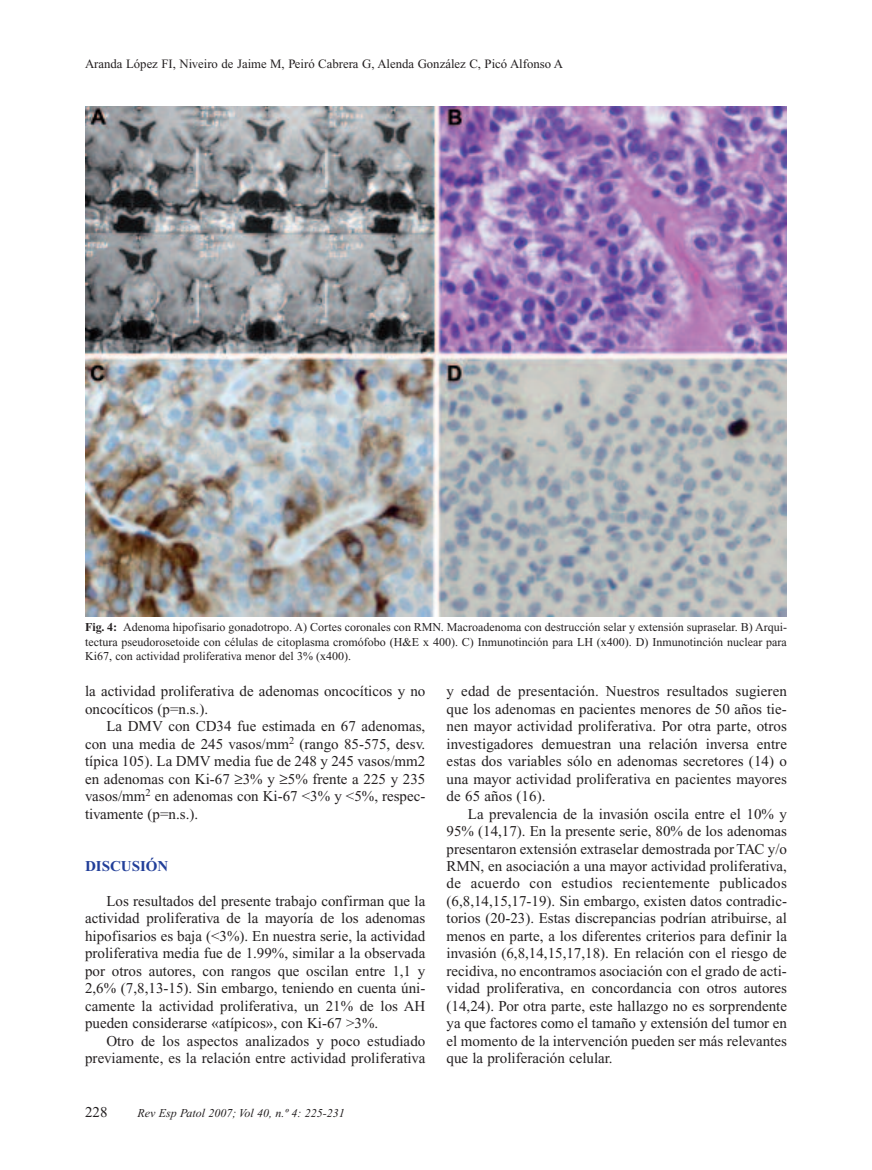
<style>
.page{position:relative;width:872px;height:1170px;background:#fff}
.page>*{position:absolute;margin:0;border:0;box-sizing:border-box;transform-origin:0 0}
.t1{font:15px/17.4px "Times New Roman";color:#231f20;text-align:justify}
.t2{font:700 15px "Times New Roman";color:#223f99}
.t3{font:12.75px "Times New Roman";color:#231f20}
.t4{font:12px/14.2px "Times New Roman";color:#231f20;text-align:justify}
.t5{font:italic 12px "Times New Roman";color:#231f20}
.s1{font-weight:700}
</style>
<div class="page">
<img style="left:85px;top:106px;width:702px;height:510px">
<p class="t3" style="left:85px;top:60px;width:479px">Aranda López FI, Niveiro de Jaime M, Peiró Cabrera G, Alenda González C, Picó Alfonso A</p>
<p class="t4" style="left:85px;top:621px;width:703px"><span class="s1">Fig. 4:</span> Adenoma hipofisario gonadotropo. A) Cortes coronales con RMN. Macroadenoma con destrucción selar y extensión supraselar. B) Arqui&shy;tectura pseudorosetoide con células de citoplasma cromófobo (H&amp;E x 400). C) Inmunotinción para LH (x400). D) Inmunotinción nuclear para Ki67, con actividad proliferativa menor del 3% (x400).</p>
<p class="t1" style="left:85px;top:683px;width:342px">la actividad proliferativa de adenomas oncocíticos y no oncocíticos (p=n.s.).</p>
<p class="t1" style="left:85px;top:718px;width:342px;text-indent:21px">La DMV con CD34 fue estimada en 67 adenomas, con una media de 245 vasos/mm<sup>2</sup> (rango 85-575, desv. típica 105). La DMV media fue de 248 y 245 vasos/mm2 en adenomas con Ki-67 ≥3% y ≥5% frente a 225 y 235 vasos/mm<sup>2</sup> en adenomas con Ki-67 &lt;3% y &lt;5%, respec&shy;tivamente (p=n.s.).</p>
<p class="t2" style="left:85px;top:861px;width:85px">DISCUSIÓN</p>
<p class="t1" style="left:85px;top:893px;width:342px;text-indent:21px">Los resultados del presente trabajo confirman que la actividad proliferativa de la mayoría de los adenomas hipofisarios es baja (&lt;3%). En nuestra serie, la actividad proliferativa media fue de 1.99%, similar a la observada por otros autores, con rangos que oscilan entre 1,1 y 2,6% (7,8,13-15). Sin embargo, teniendo en cuenta úni&shy;camente la actividad proliferativa, un 21% de los AH pueden considerarse «atípicos», con Ki-67 &gt;3%.</p>
<p class="t1" style="left:85px;top:1033px;width:342px;text-align:right">Otro de los aspectos analizados y poco estudiado previamente, es la relación entre actividad proliferativa</p>
<p class="t1" style="left:85px;top:1104px;width:24px">228</p>
<p class="t5" style="left:138px;top:1108px;width:209px">Rev Esp Patol 2007; Vol 40, n.º 4: 225-231</p>
<p class="t1" style="left:446px;top:683px;width:342px">y edad de presentación. Nuestros resultados sugieren que los adenomas en pacientes menores de 50 años tie&shy;nen mayor actividad proliferativa. Por otra parte, otros investigadores demuestran una relación inversa entre estas dos variables sólo en adenomas secretores (14) o una mayor actividad proliferativa en pacientes mayores de 65 años (16).</p>
<p class="t1" style="left:446px;top:806px;width:342px;text-indent:21px">La prevalencia de la invasión oscila entre el 10% y 95% (14,17). En la presente serie, 80% de los adenomas presentaron extensión extraselar demostrada por TAC y/o RMN, en asociación a una mayor actividad proliferativa, de acuerdo con estudios recientemente publicados (6,8,14,15,17-19). Sin embargo, existen datos contradic&shy;torios (20-23). Estas discrepancias podrían atribuirse, al menos en parte, a los diferentes criterios para definir la invasión (6,8,14,15,17,18). En relación con el riesgo de recidiva, no encontramos asociación con el grado de acti&shy;vidad proliferativa, en concordancia con otros autores (14,24). Por otra parte, este hallazgo no es sorprendente ya que factores como el tamaño y extensión del tumor en el momento de la intervención pueden ser más relevantes que la proliferación celular.</p>
</div>
